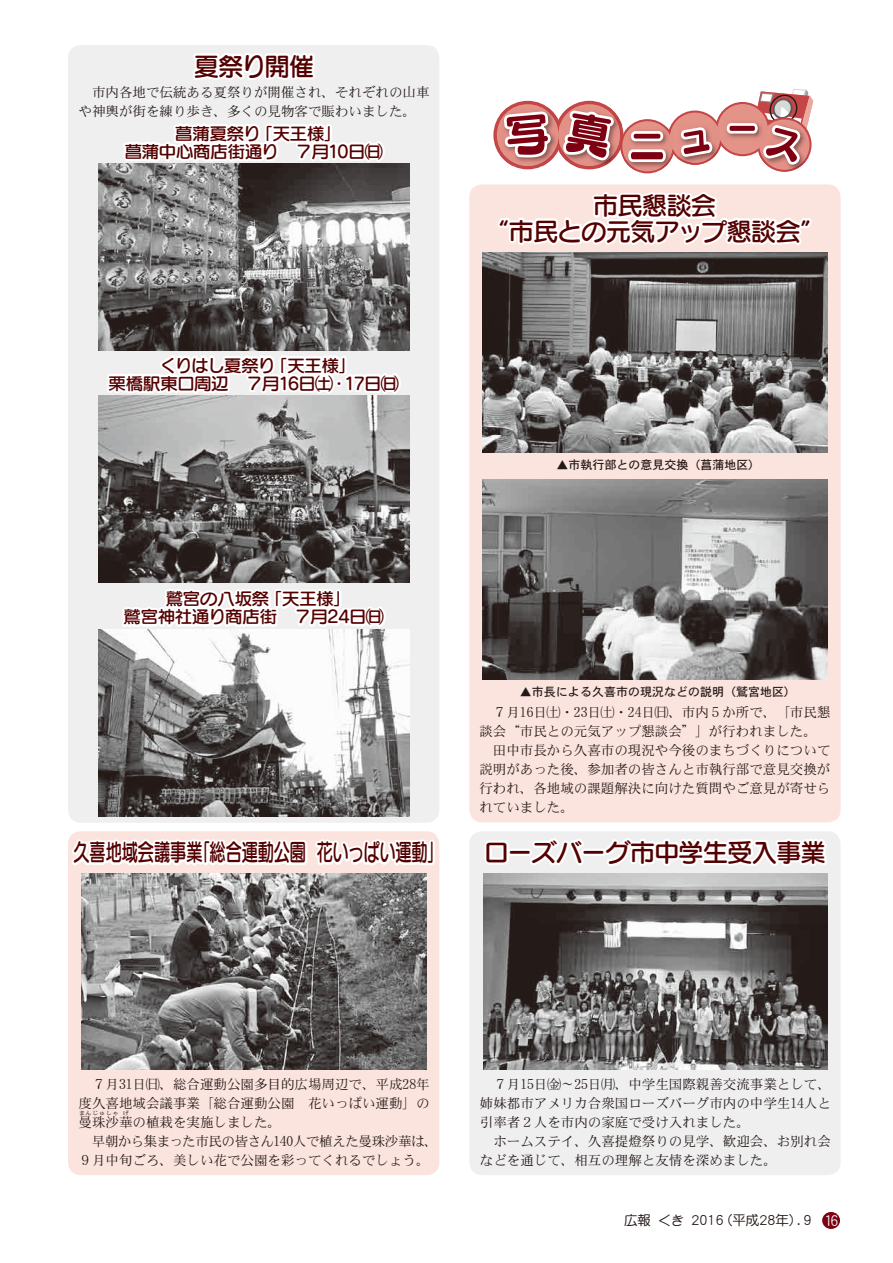
<style>
.page{position:relative;width:893px;height:1263px;background:#fff}
.page>*{position:absolute;margin:0;border:0;box-sizing:border-box;transform-origin:0 0}
.t1{font:25.5px/25.5px "Seurat Pro DB";letter-spacing:-.04em;color:#540000;text-align:center}
.t2{font:24px "Seurat Pro DB";letter-spacing:-.04em;color:#540000;scale:.7 1}
.t3{font:17.1px/18px "Seurat Pro DB";letter-spacing:-.05em;color:#540000;scale:1.05 1}
.t4{font:17.1px "Seurat Pro DB";letter-spacing:-.095em;color:#540000;scale:1.05 1}
.t5{font:15px "DFPHS Gothic CID W3";color:#fff;scale:.9 1}
.t6{font:13.5px/18.9px "DFHS Mincho R Pro 5 W3";color:#231916}
.t7{font:13.5px/18.9px "DFHS Mincho R Pro 5 W3";letter-spacing:-.02em;color:#231916}
.t8{font:500 13.5px "DFP Maru Gothic CID";color:#231916}
.t9{font:12px "DFPHS Gothic CID W5";color:#231916}
.t10{font:5.4px "DFHS Mincho R Pro 5 W3";letter-spacing:.085em;color:#231916;scale:1.11 1}
</style>
<div class="page">
<div style="left:469px;top:184px;width:372px;height:638px;background:#fbe3de;border-radius:13px"></div>
<div style="left:68px;top:831px;width:371px;height:344px;background:#fbe3de;border-radius:13px"></div>
<div style="left:469px;top:831px;width:372px;height:344px;background:#efeff0;border-radius:13px"></div>
<div style="left:68px;top:45px;width:371px;height:778px;background:#efeff0;border-radius:13px"></div>
<img style="left:483px;top:252px;width:344px;height:200px">
<img style="left:82px;top:913px;width:344px;height:156px">
<img style="left:483px;top:874px;width:345px;height:195px">
<img style="left:99px;top:164px;width:310px;height:187px">
<img style="left:99px;top:396px;width:310px;height:187px">
<img style="left:99px;top:629px;width:310px;height:135px">
<img style="left:483px;top:479px;width:344px;height:200px">
<svg style="left:68px;top:764px;width:368px;height:149px"></svg>
<svg style="left:482px;top:822px;width:347px;height:44px"></svg>
<svg style="left:103px;top:53px;width:301px;height:606px"></svg>
<svg style="left:493px;top:89px;width:323px;height:189px"></svg>
<div style="left:822px;top:1212px;width:18px;height:17px;background:#7d0012;border-radius:50%"></div>
<h1 class="t1" style="left:194px;top:53px;width:122px">夏祭り開催</h1>
<p class="t6" style="left:79px;top:83px;width:353px;text-indent:14px">市内各地で伝統ある夏祭りが開催され、それぞれの山車や神輿が街を練り歩き、多くの見物客で賑わいました。</p>
<p class="t3" style="left:124px;top:124px;width:248px;text-indent:50px">菖蒲夏祭り<br>菖蒲中心商店街通り　７月10日㈰</p>
<p class="t3" style="left:255px;top:124px;width:84px">「天王様「</p>
<p class="t3" style="left:270px;top:356px;width:84px">「天王様「</p>
<p class="t4" style="left:159px;top:354px;width:112px">くりはし夏祭り</p>
<p class="t3" style="left:108px;top:374px;width:216px">栗橋駅東口周辺　７月16日㈯</p>
<p class="t3" style="left:344px;top:374px;width:54px">17日㈰</p>
<p class="t3" style="left:330px;top:374px;width:19px">・</p>
<h1 class="t1" style="left:484px;top:192px;width:342px">市民懇談会<br>“市民との元気アップ懇談会“</h1>
<p class="t9" style="left:556px;top:458px;width:205px">▲市執行部との意見交換（菖蒲地区(</p>
<p class="t3" style="left:123px;top:589px;width:250px;text-indent:42px">鷲宮の八坂祭<br>鷲宮神社通り商店街　７月24日㈰</p>
<p class="t3" style="left:265px;top:589px;width:84px">「天王様「</p>
<h2 class="t2" style="left:73px;top:836px;width:187px">久喜地域会議事業</h2>
<h2 class="t2" style="left:194px;top:836px;width:358px">「総合運動公園 花いっぱい運動」</h2>
<p class="t9" style="left:520px;top:685px;width:277px">▲市長による久喜市の現況などの説明（鷲宮地区(</p>
<p class="t6" style="left:493px;top:703px;width:339px">７月16日㈯・23日㈯・24日㈰、市内５か所で、「市民懇</p>
<p class="t6" style="left:479px;top:722px;width:339px">談会“市民との元気アップ懇談会”」が行われました。</p>
<p class="t6" style="left:493px;top:741px;width:339px">田中市長から久喜市の現況や今後のまちづくりについて</p>
<p class="t6" style="left:479px;top:760px;width:352px">説明があった後、参加者の皆さんと市執行部で意見交換が</p>
<p class="t6" style="left:479px;top:779px;width:352px">行われ、各地域の課題解決に向けた質問やご意見が寄せら</p>
<p class="t6" style="left:479px;top:798px;width:96px">れていました。</p>
<h1 class="t1" style="left:484px;top:839px;width:344px">ローズバーグ市中学生受入事業</h1>
<p class="t6" style="left:92px;top:1075px;width:339px;text-align:right">７月31日㈰、総合運動公園多目的広場周辺で、平成28年花いっぱい運動」の</p>
<p class="t6" style="left:79px;top:1094px;width:217px">度久喜地域会議事業「総合運動公園曼珠沙華の植栽を実施しました。</p>
<p class="t10" style="left:79px;top:1109px;width:37px">まんじゅしゃ</p>
<p class="t10" style="left:123px;top:1109px;width:7px">げ</p>
<p class="t7" style="left:79px;top:1131px;width:361px;text-indent:13px">早朝から集まった市民の皆さん140人で植えた曼珠沙華は、<br>９月中旬ごろ、美しい花で公園を彩ってくれるでしょう。</p>
<p class="t6" style="left:480px;top:1075px;width:353px;text-align:justify;text-indent:14px">７月15日㈮～25日㈪、中学生国際親善交流事業として、姉妹都市アメリカ合衆国ローズバーグ市内の中学生14人と引率者２人を市内の家庭で受け入れました。</p>
<p class="t6" style="left:480px;top:1131px;width:353px;text-indent:14px">ホームステイ、久喜提燈祭りの見学、歓迎会、お別れ会などを通じて、相互の理解と友情を深めました。</p>
<p class="t8" style="left:624px;top:1213px;width:28px">広報</p>
<p class="t8" style="left:658px;top:1213px;width:28px">くき</p>
<p class="t8" style="left:719px;top:1213px;width:85px">（平成28年(</p>
<p class="t8" style="left:692px;top:1213px;width:34px">2016</p>
<p class="t8" style="left:797px;top:1213px;width:18px">.９</p>
<p class="t5" style="left:824px;top:1212px;width:17px">16</p>
</div>
